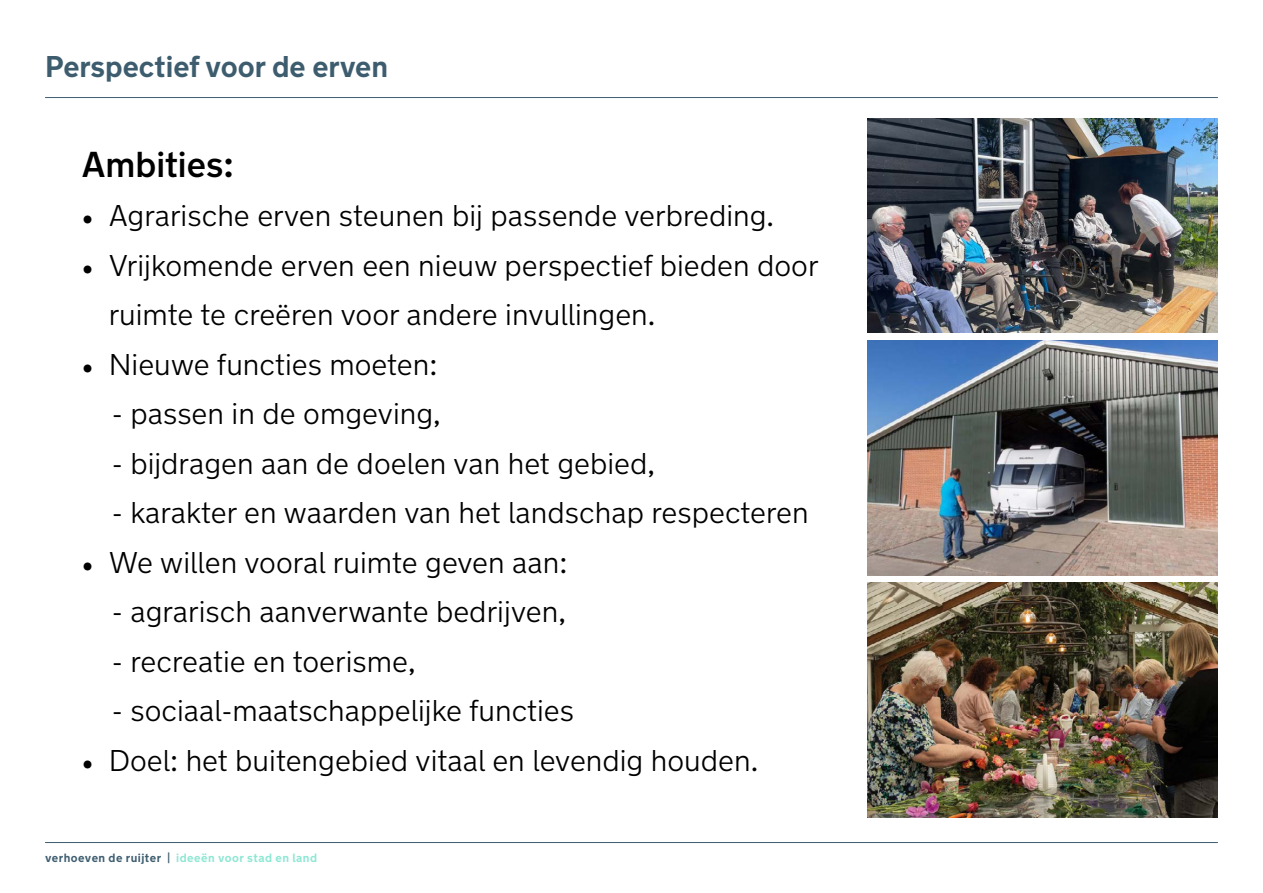
<style>
.page{position:relative;width:1263px;height:893px;background:#fff}
.page>*{position:absolute;margin:0;border:0;box-sizing:border-box;transform-origin:0 0}
.t1{font:500 36px "New Transport";color:#000}
.t2{font:300 30px/49.5px "New Transport";color:#000}
.t3{font:700 30px "New Transport";color:#3d5d6f}
.t4{font:700 12px "New Transport";letter-spacing:.04em;color:#8ee7d4}
.s1{font-family:"Minion Pro";font-weight:400}
.s2{color:#3d5d6f}
</style>
<div class="page">
<hr style="left:45px;top:842px;width:1173px;height:1px;background:#3d5d6f">
<hr style="left:45px;top:97px;width:1173px;height:1px;background:#3d5d6f">
<img style="left:868px;top:119px;width:350px;height:214px">
<img style="left:868px;top:340px;width:350px;height:235px">
<img style="left:868px;top:583px;width:350px;height:234px">
<p class="t3" style="left:45px;top:47px;width:345px">Perspectief voor de erven</p>
<p class="t1" style="left:82px;top:142px;width:154px">Ambities:</p>
<p class="t2" style="left:82px;top:191px;width:694px"><span class="s1">•</span> Agrarische erven steunen bij passende verbreding.</p>
<p class="t2" style="left:109px;top:241px;width:711px;text-indent:-27px"><span class="s1">•</span> Vrijkomende erven een nieuw perspectief bieden door ruimte te creëren voor andere invullingen.</p>
<p class="t2" style="left:82px;top:340px;width:357px"><span class="s1">•</span> Nieuwe functies moeten:</p>
<p class="t2" style="left:112px;top:389px;width:331px">- passen in de omgeving,</p>
<p class="t2" style="left:112px;top:439px;width:545px">- bijdragen aan de doelen van het gebied,</p>
<p class="t2" style="left:112px;top:488px;width:698px">- karakter en waarden van het landschap respecteren</p>
<p class="t2" style="left:82px;top:538px;width:487px"><span class="s1">•</span> We willen vooral ruimte geven aan:</p>
<p class="t2" style="left:112px;top:587px;width:456px">- agrarisch aanverwante bedrijven,</p>
<p class="t2" style="left:112px;top:637px;width:305px">- recreatie en toerisme,</p>
<p class="t2" style="left:112px;top:686px;width:464px">- sociaal-maatschappelijke functies</p>
<p class="t2" style="left:82px;top:736px;width:678px"><span class="s1">•</span> Doel: het buitengebied vitaal en levendig houden.</p>
<p class="t4" style="left:45px;top:850px;width:274px"><span class="s2">verhoeven de ruijter |</span> ideeën voor stad en land</p>
</div>
